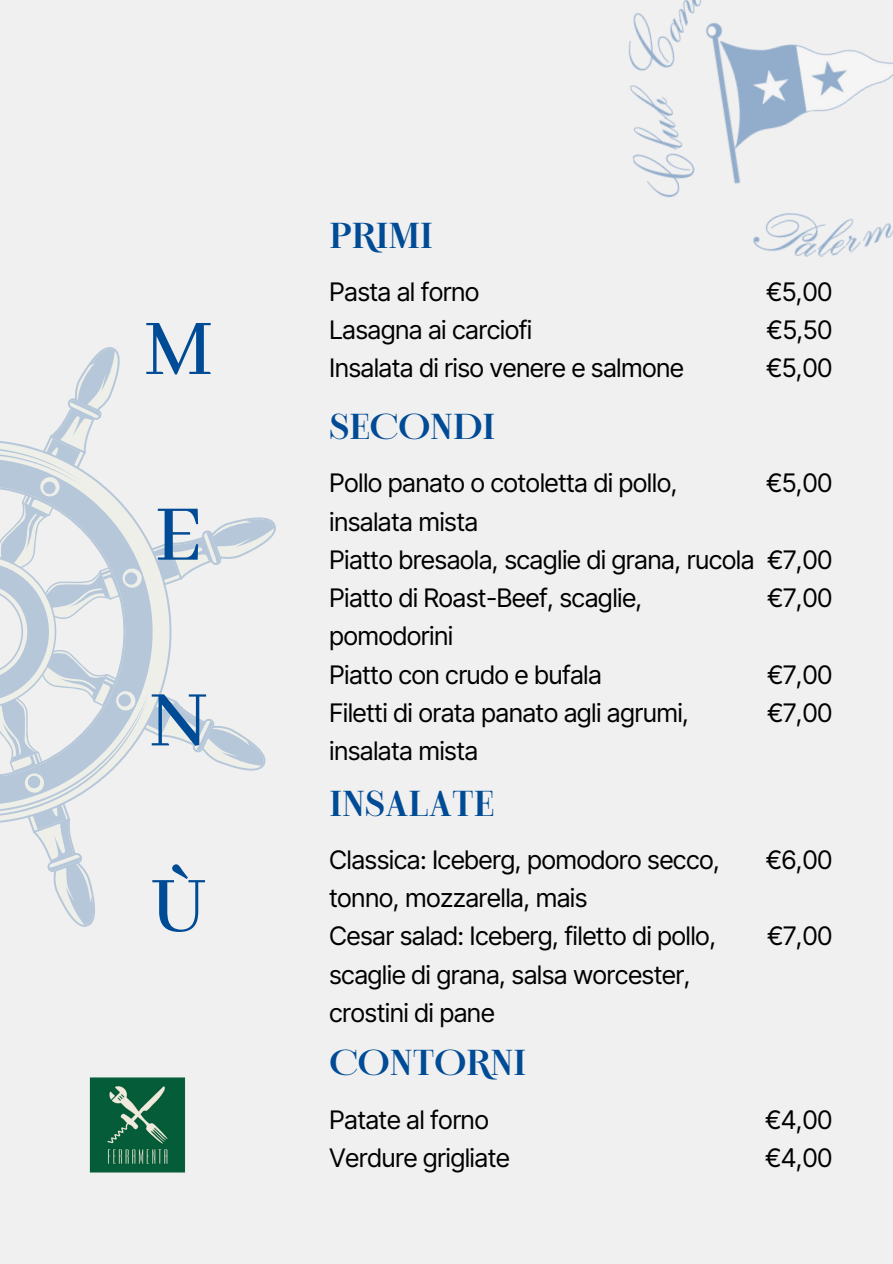
<style>
.page{position:relative;width:893px;height:1264px;background:#fff}
.page>*{position:absolute;margin:0;border:0;box-sizing:border-box;transform-origin:0 0}
.t1{font:500 87px/185.7px "Abhaya Libre";color:#004b95}
.t2{font:700 36px "NT Epika";color:#004b95}
.t3{font:25.5px/38.2px "Inter Tight";color:#000}
</style>
<div class="page">
<div style="left:0;top:0;width:892px;height:1263px;background:#f1f0f0"></div>
<svg style="left:0;top:347px;width:276px;height:580px"></svg>
<img style="left:628px;top:0;width:264px;height:258px">
<img style="left:89px;top:1077px;width:97px;height:96px">
<p class="t1" style="left:144px;top:259px;width:70px">M<br>E<br>N<br>Ù</p>
<p class="t2" style="left:329px;top:214px;width:105px">PRIMI</p>
<h2 class="t3" style="left:329px;top:272px;width:151px">Pasta al forno</h2>
<p class="t3" style="left:329px;top:311px;width:204px">Lasagna ai carciofi</p>
<h1 class="t3" style="left:329px;top:349px;width:356px">Insalata di riso venere e salmone</h1>
<p class="t3" style="left:766px;top:272px;width:67px">€5,00</p>
<p class="t3" style="left:766px;top:311px;width:67px">€5,50</p>
<p class="t3" style="left:766px;top:349px;width:67px">€5,00</p>
<p class="t2" style="left:329px;top:405px;width:167px">SECONDI</p>
<p class="t3" style="left:329px;top:464px;width:349px">Pollo panato o cotoletta di pollo,</p>
<p class="t3" style="left:329px;top:502px;width:150px">insalata mista</p>
<h2 class="t3" style="left:329px;top:540px;width:426px">Piatto bresaola, scaglie di grana, rucola</h2>
<p class="t3" style="left:329px;top:578px;width:314px">Piatto di Roast-Beef, scaglie, pomodorini</p>
<p class="t3" style="left:329px;top:655px;width:274px">Piatto con crudo e bufala</p>
<p class="t3" style="left:329px;top:693px;width:361px">Filetti di orata panato agli agrumi, insalata mista</p>
<p class="t2" style="left:329px;top:782px;width:166px">INSALATE</p>
<p class="t3" style="left:329px;top:840px;width:392px">Classica: Iceberg, pomodoro secco, tonno, mozzarella, mais</p>
<p class="t3" style="left:329px;top:917px;width:388px">Cesar salad: Iceberg, filetto di pollo, scaglie di grana, salsa worcester, crostini di pane</p>
<p class="t2" style="left:329px;top:1041px;width:198px">CONTORNI</p>
<p class="t3" style="left:329px;top:1100px;width:161px">Patate al forno</p>
<p class="t3" style="left:329px;top:1138px;width:182px">Verdure grigliate</p>
<p class="t3" style="left:766px;top:464px;width:67px">€5,00</p>
<p class="t3" style="left:767px;top:540px;width:66px">€7,00</p>
<p class="t3" style="left:767px;top:578px;width:66px">€7,00</p>
<p class="t3" style="left:767px;top:655px;width:66px">€7,00</p>
<p class="t3" style="left:767px;top:693px;width:66px">€7,00</p>
<h2 class="t3" style="left:766px;top:840px;width:68px">€6,00</h2>
<p class="t3" style="left:767px;top:917px;width:66px">€7,00</p>
<p class="t3" style="left:765px;top:1100px;width:68px">€4,00</p>
<h2 class="t3" style="left:765px;top:1138px;width:68px">€4,00</h2>
</div>
